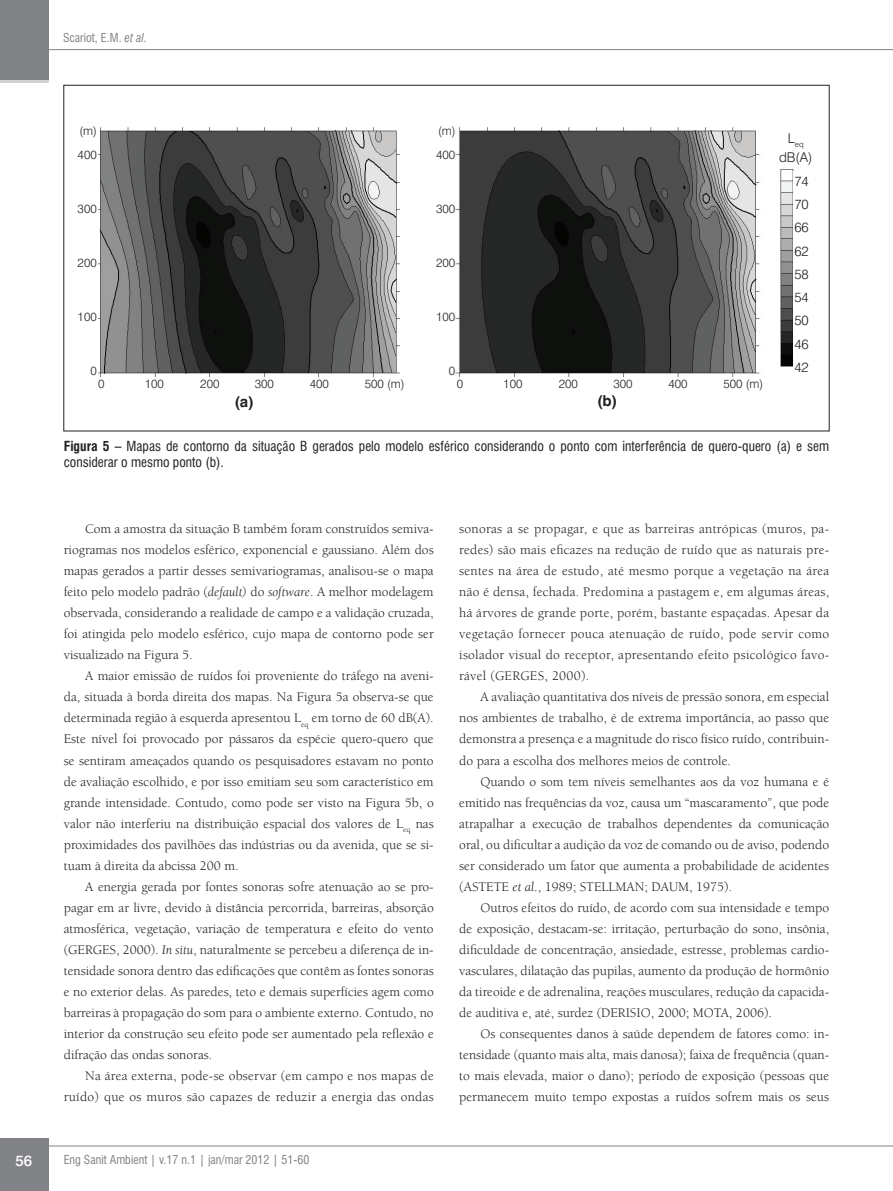
<style>
.page{position:relative;width:893px;height:1191px;background:#fff}
.page>*{position:absolute;margin:0;border:0;box-sizing:border-box;transform-origin:0 0}
.t1{font:700 15px "Swiss 721 BT";color:#231f20}
.t2{font:500 15px "Swiss 721 BT";color:#fff}
._05_0_texto_txt{font:13.5px/21px "Berkeley Std";color:#231f20;text-align:justify}
._07_0_tabela-img-tit{font:condensed 13.5px/16.2px "Swiss 721 BT";color:#231f20}
._05_0_texto_txt-2{font:13.5px/21px "Berkeley Std";letter-spacing:.02em;color:#231f20;text-align:right}
.t3{font:300 13.5px/23.2px "Swiss 721 BT";color:#231f20;text-align:justify}
.t4{font:300 12px "Swiss 721 BT";color:#231f20}
.t5{font:condensed 12px "Swiss 721 BT";color:#808285}
.t6{font:300 7.8px "Swiss 721 BT";color:#231f20}
.s1{font-style:italic}
.s2{font-weight:700}
</style>
<div class="page">
<div style="left:0;top:0;width:48px;height:82px;background:#d1d2d4"></div>
<div style="left:0;top:0;width:48px;height:80px;background:#808285"></div>
<hr style="left:0;top:1145px;width:893px;height:1px;background:#808285">
<div style="left:0;top:1138px;width:48px;height:53px;background:#808285"></div>
<hr style="left:39px;top:49px;width:854px;height:1px;background:#808285">
<img style="left:98px;top:127px;width:700px;height:251px">
<div style="left:422px;top:107px;width:33px;height:272px;background:#fff"></div>
<div style="left:793px;top:172px;width:32px;height:206px;background:#fff"></div>
<div style="left:773px;top:123px;width:52px;height:43px;background:#fff"></div>
<p class="t5" style="left:63px;top:30px;width:85px">Scariot, E.M. <span class="s1">et al.</span></p>
<p class="t4" style="left:79px;top:124px;width:19px">(m)</p>
<p class="t4" style="left:438px;top:124px;width:19px">(m)</p>
<p class="t4" style="left:78px;top:148px;width:21px">400</p>
<p class="t4" style="left:436px;top:148px;width:21px">400</p>
<p class="t4" style="left:78px;top:202px;width:21px">300</p>
<p class="t4" style="left:436px;top:202px;width:21px">300</p>
<p class="t4" style="left:78px;top:256px;width:21px">200</p>
<p class="t4" style="left:436px;top:256px;width:21px">200</p>
<p class="t4" style="left:78px;top:310px;width:21px">100</p>
<p class="t4" style="left:436px;top:310px;width:21px">100</p>
<p class="t4" style="left:90px;top:364px;width:8px">0</p>
<p class="t4" style="left:449px;top:364px;width:8px">0</p>
<p class="t4" style="left:98px;top:376px;width:8px">0</p>
<p class="t4" style="left:145px;top:376px;width:21px">100</p>
<p class="t4" style="left:200px;top:376px;width:21px">200</p>
<p class="t4" style="left:255px;top:376px;width:21px">300</p>
<p class="t4" style="left:310px;top:376px;width:21px">400</p>
<p class="t4" style="left:365px;top:376px;width:41px">500 (m)</p>
<p class="t4" style="left:457px;top:376px;width:8px">0</p>
<p class="t4" style="left:503px;top:376px;width:21px">100</p>
<p class="t4" style="left:559px;top:376px;width:21px">200</p>
<p class="t4" style="left:613px;top:376px;width:21px">300</p>
<p class="t4" style="left:668px;top:376px;width:21px">400</p>
<p class="t4" style="left:723px;top:376px;width:41px">500 (m)</p>
<p class="t1" style="left:234px;top:393px;width:21px">(a)</p>
<p class="t1" style="left:597px;top:391px;width:22px">(b)</p>
<p class="t6" style="left:788px;top:140px;width:17px"><sup>L</sup>eq</p>
<p class="t3" style="left:779px;top:146px;width:35px">dB(A)</p>
<p class="t3" style="left:794px;top:169px;width:16px">74<br>70<br>66<br>62<br>58<br>54<br>50<br>46<br>42</p>
<p class="_07_0_tabela-img-tit" style="left:64px;top:437px;width:767px"><span class="s2">Figura 5 –</span> Mapas de contorno da situação B gerados pelo modelo esférico considerando o ponto com interferência de quero-quero (a) e sem considerar o mesmo ponto (b).</p>
<p class="_05_0_texto_txt" style="left:64px;top:519px;width:371px;text-indent:21px">Com a amostra da situação B também foram construídos semiva&shy;riogramas nos modelos esférico, exponencial e gaussiano. Além dos mapas gerados a partir desses semivariogramas, analisou-se o mapa feito pelo modelo padrão (<span class="s1">default)</span> do <span class="s1">software</span>. A melhor modelagem observada, considerando a realidade de campo e a validação cruzada, foi atingida pelo modelo esférico, cujo mapa de contorno pode ser visualizado na Figura 5.</p>
<p class="_05_0_texto_txt" style="left:64px;top:666px;width:371px;text-indent:21px">A maior emissão de ruídos foi proveniente do tráfego na aveni&shy;da, situada à borda direita dos mapas. Na Figura 5a observa-se que determinada região à esquerda apresentou L<sub>eq</sub> em torno de 60 dB(A).<br>Este nível foi provocado por pássaros da espécie quero-quero que se sentiram ameaçados quando os pesquisadores estavam no ponto de avaliação escolhido, e por isso emitiam seu som característico em grande intensidade. Contudo, como pode ser visto na Figura 5b, o valor não interferiu na distribuição espacial dos valores de L<sub>eq</sub> nas proximidades dos pavilhões das indústrias ou da avenida, que se si&shy;tuam à direita da abcissa 200 m.</p>
<p class="_05_0_texto_txt" style="left:64px;top:876px;width:371px;text-indent:21px">A energia gerada por fontes sonoras sofre atenuação ao se pro&shy;pagar em ar livre, devido à distância percorrida, barreiras, absorção atmosférica, vegetação, variação de temperatura e efeito do vento (GERGES, 2000). <span class="s1">In situ</span>, naturalmente se percebeu a diferença de in&shy;tensidade sonora dentro das edificações que contêm as fontes sonoras e no exterior delas. As paredes, teto e demais superfícies agem como barreiras à propagação do som para o ambiente externo. Contudo, no interior da construção seu efeito pode ser aumentado pela reflexão e difração das ondas sonoras.</p>
<p class="_05_0_texto_txt-2" style="left:64px;top:1065px;width:371px">Na área externa, pode-se observar (em campo e nos mapas de ruído) que os muros são capazes de reduzir a energia das ondas</p>
<p class="t2" style="left:15px;top:1151px;width:18px">56</p>
<p class="t5" style="left:64px;top:1152px;width:247px">Eng Sanit Ambient | v.17 n.1 | jan/mar 2012 | 51-60</p>
<p class="_05_0_texto_txt" style="left:459px;top:519px;width:371px">sonoras a se propagar, e que as barreiras antrópicas (muros, pa&shy;redes) são mais eficazes na redução de ruído que as naturais pre&shy;sentes na área de estudo, até mesmo porque a vegetação na área não é densa, fechada. Predomina a pastagem e, em algumas áreas, há árvores de grande porte, porém, bastante espaçadas. Apesar da vegetação fornecer pouca atenuação de ruído, pode servir como isolador visual do receptor, apresentando efeito psicológico favo&shy;rável (GERGES, 2000).</p>
<p class="_05_0_texto_txt" style="left:459px;top:687px;width:371px;text-indent:21px">A avaliação quantitativa dos níveis de pressão sonora, em especial nos ambientes de trabalho, é de extrema importância, ao passo que demonstra a presença e a magnitude do risco físico ruído, contribuin&shy;do para a escolha dos melhores meios de controle.</p>
<p class="_05_0_texto_txt" style="left:459px;top:771px;width:371px;text-indent:21px">Quando o som tem níveis semelhantes aos da voz humana e é emitido nas frequências da voz, causa um “mascaramento”, que pode atrapalhar a execução de trabalhos dependentes da comunicação oral, ou dificultar a audição da voz de comando ou de aviso, podendo ser considerado um fator que aumenta a probabilidade de acidentes (ASTETE <span class="s1">et al</span>., 1989; STELLMAN; DAUM, 1975).</p>
<p class="_05_0_texto_txt" style="left:459px;top:897px;width:371px;text-indent:21px">Outros efeitos do ruído, de acordo com sua intensidade e tempo de exposição, destacam-se: irritação, perturbação do sono, insônia, dificuldade de concentração, ansiedade, estresse, problemas cardio&shy;vasculares, dilatação das pupilas, aumento da produção de hormônio da tireoide e de adrenalina, reações musculares, redução da capacida&shy;de auditiva e, até, surdez (DERISIO, 2000; MOTA, 2006).</p>
<p class="_05_0_texto_txt" style="left:459px;top:1023px;width:371px;text-indent:21px">Os consequentes danos à saúde dependem de fatores como: in&shy;tensidade (quanto mais alta, mais danosa); faixa de frequência (quan&shy;to mais elevada, maior o dano); período de exposição (pessoas que permanecem muito tempo expostas a ruídos sofrem mais os seus</p>
</div>
